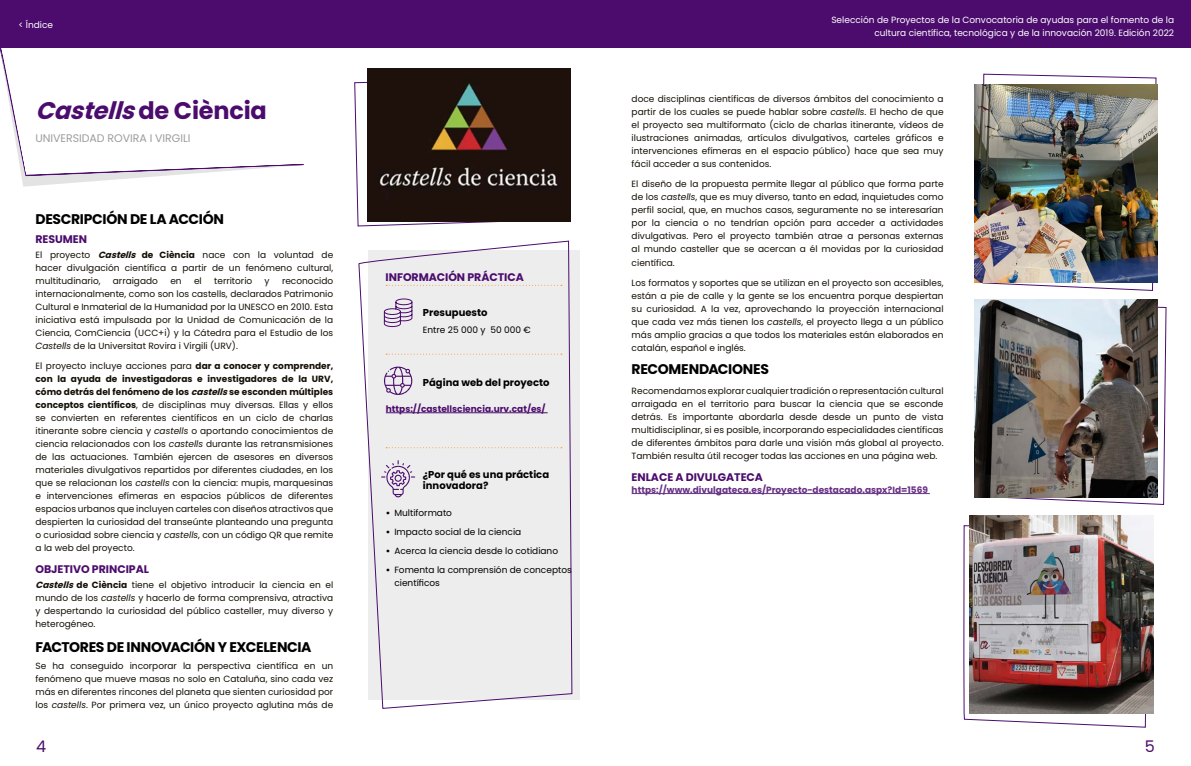
<style>
.page{position:relative;width:1191px;height:766px;background:#fff}
.page>*{position:absolute;margin:0;border:0;box-sizing:border-box;transform-origin:0 0}
.Titulo_practica{font:700 24px "Poppins";color:#4b0c6d}
.t1{font:16px "Poppins";color:#4b0c6d}
.Titulo_principal{font:700 14px "Poppins";letter-spacing:-.025em;color:#000}
.texto{font:700 14px "Poppins";letter-spacing:-.02em;color:#000}
.subtitulo_textos{font:700 11px "Poppins";letter-spacing:-.005em;color:#4b0c6d}
.Entidad_practica{font:11px "Poppins";letter-spacing:-.005em;color:#9d9d9c}
.texto_ficha{font:700 10px/11px "Poppins";color:#000}
.texto-2{font:9px/13px "Poppins";color:#140f06;text-align:justify}
.texto_ficha-2{font:9px/13px "Poppins";color:#000}
.t2{font:9px/13px "Poppins";color:#fff;text-align:right}
.texto-3{font:700 9px "Poppins";color:#663083}
.texto_ficha-3{font:700 9px "Poppins";color:#4b0c6d}
.s1{font-style:italic}
.s2{font-weight:700;font-style:italic}
.s3{font-weight:700}
</style>
<div class="page">
<div style="left:0;top:0;width:1190px;height:48px;background:#4b0c6d"></div>
<div style="left:368px;top:250px;width:211px;height:449px;background:#ededed"></div>
<svg style="left:358px;top:68px;width:215px;height:641px"></svg>
<svg style="left:354px;top:76px;width:215px;height:150px"></svg>
<svg style="left:981px;top:303px;width:186px;height:202px"></svg>
<svg style="left:963px;top:525px;width:185px;height:203px"></svg>
<svg style="left:981px;top:74px;width:176px;height:217px"></svg>
<img style="left:368px;top:69px;width:202px;height:152px">
<img style="left:974px;top:84px;width:184px;height:198px">
<img style="left:974px;top:299px;width:183px;height:198px">
<img style="left:970px;top:515px;width:183px;height:198px">
<hr style="left:631px;top:493px;width:299px;height:1px;background:#663083">
<hr style="left:386px;top:412px;width:161px;height:1px;background:#4b0c6d">
<svg style="left:383px;top:298px;width:30px;height:29px"></svg>
<svg style="left:384px;top:366px;width:29px;height:29px"></svg>
<svg style="left:381px;top:460px;width:34px;height:37px"></svg>
<svg style="left:386px;top:447px;width:176px;height:1px"></svg>
<svg style="left:386px;top:353px;width:176px;height:1px"></svg>
<svg style="left:386px;top:285px;width:176px;height:1px"></svg>
<svg style="left:0;top:48px;width:303px;height:139px"></svg>
<p class="t2" style="left:18px;top:18px;width:36px">&lt; Índice</p>
<p class="Titulo_practica" style="left:36px;top:97px;width:233px"><span class="s1">Castells</span>d e C i è n c i a</p>
<p class="Entidad_practica" style="left:36px;top:132px;width:156px">UNIVERSIDAD ROVIRA I VIRGILI</p>
<p class="Titulo_principal" style="left:36px;top:210px;width:190px">DESCRIPCIÓN DE LA ACCIÓN</p>
<p class="subtitulo_textos" style="left:36px;top:232px;width:53px">RESUMEN</p>
<p class="texto-2" style="left:36px;top:248px;width:299px">El proyecto <span class="s2">Castells</span> <span class="s3">de Ciència</span> nace con la voluntad de hacer divulgación científica a partir de un fenómeno cultural, multitudinario,</p>
<p class="texto-2" style="left:36px;top:274px;width:299px;text-indent:246px">reconocido internacionalmente, como son los castells, declarados Patrimonio Cultural e Inmaterial de la Humanidad por la UNESCO en 2010. Esta iniciativa está impulsada por la Unidad de Comunicación de la Ciencia, ComCiencia (UCC+i) y la Cátedra para el Estudio de los <span class="s1">Castells</span> de la Universitat Rovira i Virgili (URV).</p>
<p class="texto-2" style="left:36px;top:359px;width:299px">El proyecto incluye acciones para <span class="s3">dar a conocer y comprender, con la ayuda de investigadoras e investigadores de la URV, cómo detrás del fenómeno de los</span> <span class="s2">castells</span><span class="s3">se esconden múltiples conceptos científicos</span>, de disciplinas muy diversas. Ellas y ellos se convierten en referentes científicos en un ciclo de charlas itinerante sobre ciencia y <span class="s1">castells</span> o aportando conocimientos de ciencia relacionados con los <span class="s1">castells</span> durante las retransmisiones de las actuaciones. También ejercen de asesores en diversos materiales divulgativos repartidos por diferentes ciudades, en los que se relacionan los <span class="s1">castells</span> con la ciencia: mupis, marquesinas e intervenciones efímeras en espacios públicos de diferentes espacios urbanos que incluyen carteles con diseños atractivos que despierten la curiosidad del transeúnte planteando una pregunta o curiosidad sobre ciencia y <span class="s1">castells</span>, con un código QR que remite a la web del proyecto.</p>
<p class="subtitulo_textos" style="left:36px;top:563px;width:115px">OBJETIVO PRINCIPAL</p>
<p class="texto-2" style="left:36px;top:578px;width:299px"><span class="s2">Castells</span><span class="s3">de Ciència</span> tiene el objetivo introducir la ciencia en el mundo de los <span class="s1">castells</span> y hacerlo de forma comprensiva, atractiva y despertando la curiosidad del público casteller, muy diverso y heterogéneo.</p>
<p class="Titulo_principal" style="left:36px;top:639px;width:278px">FACTORES DE INNOVACIÓN Y EXCELENCIA</p>
<p class="texto-2" style="left:36px;top:659px;width:299px">Se ha conseguido incorporar la perspectiva científica en un fenómeno que mueve masas no solo en Cataluña, sino cada vez más en diferentes rincones del planeta que sienten curiosidad por los <span class="s1">castells</span>. Por primera vez, un único proyecto aglutina más de</p>
<p class="texto-2" style="left:113px;top:274px;width:47px">arraigado</p>
<p class="texto-2" style="left:170px;top:274px;width:13px">en</p>
<p class="texto-2" style="left:194px;top:274px;width:9px">el</p>
<p class="texto-2" style="left:214px;top:274px;width:40px">territorio</p>
<p class="texto-2" style="left:265px;top:274px;width:7px">y</p>
<p class="subtitulo_textos" style="left:386px;top:271px;width:140px">INFORMACIÓN PRÁCTICA</p>
<p class="texto_ficha" style="left:423px;top:307px;width:66px">Presupuesto</p>
<p class="texto_ficha-2" style="left:423px;top:323px;width:109px">Entre 25 000 y 50 000 €</p>
<p class="texto_ficha" style="left:423px;top:376px;width:128px">Página web del proyecto</p>
<p class="texto_ficha-3" style="left:386px;top:403px;width:161px">https://castellsciencia.urv.cat/es/</p>
<p class="texto_ficha" style="left:423px;top:469px;width:128px">¿Por qué es una práctica innovadora?</p>
<p class="texto_ficha-2" style="left:386px;top:506px;width:68px"><span class="s3">•</span> Multiformato</p>
<p class="texto_ficha-2" style="left:386px;top:525px;width:137px"><span class="s3">•</span> Impacto social de la ciencia</p>
<p class="texto_ficha-2" style="left:386px;top:544px;width:174px"><span class="s3">•</span> Acerca la ciencia desde lo cotidiano</p>
<p class="texto_ficha-2" style="left:394px;top:562px;width:179px;text-indent:-9px"><span class="s3">•</span> Fomenta la comprensión de conceptos científicos</p>
<p class="t2" style="left:831px;top:14px;width:344px">Selección de Proyectos de la Convocatoria de ayudas para el fomento de la cultura científica, tecnológica y de la innovación 2019. Edición 2022</p>
<p class="texto-2" style="left:631px;top:93px;width:313px">doce disciplinas científicas de diversos ámbitos del conocimiento a partir de los cuales se puede hablar sobre <span class="s1">castells</span>. El hecho de que el proyecto sea multiformato (ciclo de charlas itinerante, vídeos de ilustraciones animadas, artículos divulgativos, carteles gráficos e intervenciones efímeras en el espacio público) hace que sea muy fácil acceder a sus contenidos.</p>
<p class="texto-2" style="left:631px;top:178px;width:313px">El diseño de la propuesta permite llegar al público que forma parte de los <span class="s1">castells</span>, que es muy diverso, tanto en edad, inquietudes como perfil social, que, en muchos casos, seguramente no se interesarían por la ciencia o no tendrían opción para acceder a actividades divulgativas. Pero el proyecto también atrae a personas externas al mundo casteller que se acercan a él movidas por la curiosidad científica.</p>
<p class="texto-2" style="left:631px;top:276px;width:313px">Los formatos y soportes que se utilizan en el proyecto son accesibles, están a pie de calle y la gente se los encuentra porque despiertan su curiosidad. A la vez, aprovechando la proyección internacional que cada vez más tienen los <span class="s1">castells</span>, el proyecto llega a un público más amplio gracias a que todos los materiales están elaborados en catalán, español e inglés.</p>
<p class="texto" style="left:631px;top:360px;width:139px">RECOMENDACIONES</p>
<p class="texto-2" style="left:631px;top:384px;width:313px">Recomendamos explorar cualquier tradición o representación cultural arraigada en el territorio para buscar la ciencia que se esconde detrás. Es importante abordarla desde desde un punto de vista multidisciplinar, si es posible, incorporando especialidades científicas de diferentes ámbitos para darle una visión más global al proyecto.<br>También resulta útil recoger todas las acciones en una página web.</p>
<p class="subtitulo_textos" style="left:631px;top:470px;width:133px">ENLACE A DIVULGATECA</p>
<p class="texto-3" style="left:631px;top:484px;width:298px">https://www.divulgateca.es/Proyecto-destacado.aspx?Id=1569</p>
<h2 class="t1" style="left:36px;top:736px;width:12px">4</h2>
<h2 class="t1" style="left:1145px;top:736px;width:12px">5</h2>
</div>
